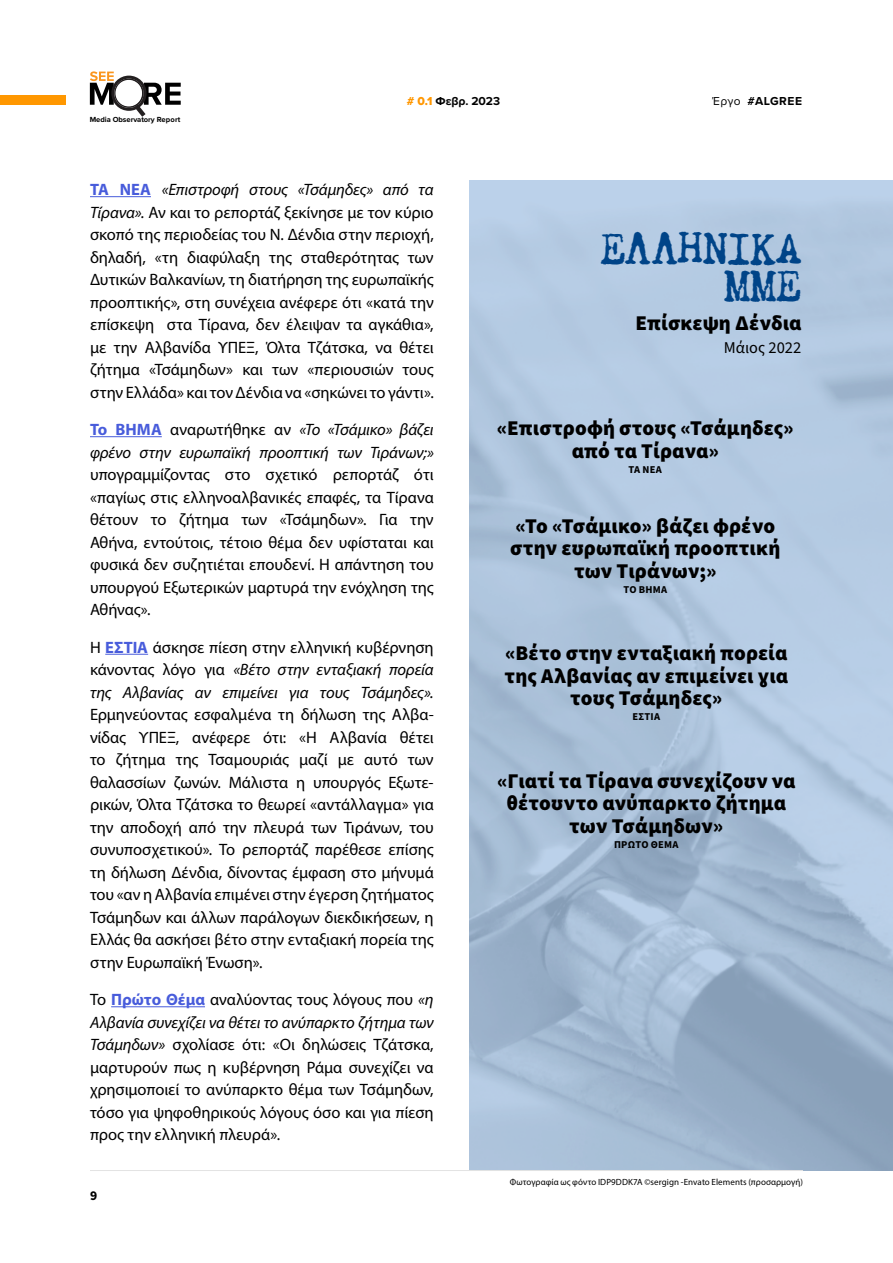
<style>
.page{position:relative;width:893px;height:1263px;background:#fff}
.page>*{position:absolute;margin:0;border:0;box-sizing:border-box;transform-origin:0 0}
.t1{font:500 40.5px/37.5px "Chandler 42";letter-spacing:.025em;color:#048;text-align:right}
.t2{font:900 21px/22.5px "Source Sans Pro";letter-spacing:.01em;color:#000;text-align:center}
.t3{font:16.5px/22.5px "Myriad Pro";letter-spacing:-.005em;color:#000;text-align:justify}
.t4{font:italic 16.5px/22.5px "Myriad Pro";letter-spacing:-.01em;color:#000}
.t5{font:16.5px "Source Sans Pro";letter-spacing:-.005em;color:#000}
.t6{font:700 13.5px "Source Sans Pro";color:#000}
.t7{font:700 12px "Proxima Nova";letter-spacing:.005em;color:#000}
.t8{font:700 10.5px "Source Sans Pro";letter-spacing:.02em;color:#000}
.t9{font:9px "Myriad Pro";letter-spacing:.005em;color:#000}
.t10{font:700 7.65px "Proxima Nova";letter-spacing:-.005em;color:#000}
.s1{font-family:"Proxima Nova Extrabld";font-weight:400;color:#ff9700}
.s2{font-weight:400}
.s3{font-weight:700;color:#485cdb}
.s4{font-style:italic}
.s5{font-weight:700;font-style:normal;color:#485cdb}
.s6{font-style:normal}
.s7{color:#010202}
</style>
<div class="page">
<div style="left:0;top:95px;width:66px;height:10px;background:#ff9700"></div>
<svg style="left:90px;top:71px;width:24px;height:34px"></svg>
<div style="left:111px;top:76px;width:36px;height:35px;border:3px solid #231f20;border-radius:50%"></div>
<div style="left:114px;top:78px;width:30px;height:30px;border:2px solid #231f20;border-radius:50%"></div>
<svg style="left:130px;top:83px;width:51px;height:34px"></svg>
<div style="left:115px;top:80px;width:27px;height:26px;background:#fff;border-radius:50%"></div>
<hr style="left:90px;top:196px;width:61px;height:1px;background:#485cdb">
<hr style="left:90px;top:436px;width:72px;height:1px;background:#485cdb">
<hr style="left:105px;top:654px;width:43px;height:1px;background:#485cdb">
<hr style="left:111px;top:1006px;width:94px;height:1px;background:#485cdb">
<hr style="left:90px;top:1170px;width:713px;height:1px;background:#e3e3e3">
<p class="t10" style="left:90px;top:114px;width:92px">Media Observatory Report</p>
<p class="t7" style="left:407px;top:92px;width:95px"><span class="s1"># 0.1</span> Φεβρ. 2023</p>
<p class="t7" style="left:713px;top:92px;width:91px"><span class="s2">Έργο</span> #ALGREE</p>
<p class="t3" style="left:90px;top:178px;width:345px"><span class="s3">TA NEA</span> <span class="s4">«Επιστροφή στους «Τσάμηδες» από τα Τίρανα».</span> Αν και το ρεπορτάζ ξεκίνησε με τον κύριο σκοπό της περιοδείας του Ν. Δένδια στην περιοχή, δηλαδή, «τη διαφύλαξη της σταθερότητας των Δυτικών Βαλκανίων, τη διατήρηση της ευρωπαϊκής προοπτικής», στη συνέχεια ανέφερε ότι «κατά την επίσκεψη στα Τίρανα, δεν έλειψαν τα αγκάθια», με την Αλβανίδα ΥΠΕΞ, Όλτα Τζάτσκα, να θέτει ζήτημα «Τσάμηδων» και των «περιουσιών τους στην Ελλάδα» και τον Δένδια να «σηκώνει το γάντι».</p>
<p class="t4" style="left:90px;top:418px;width:345px"><span class="s5">To BHMA</span> <span class="s6">αναρωτήθηκε αν</span> «Το «Τσάμικο» βάζει φρένο στην ευρωπαϊκή προοπτική των Τιράνων;»</p>
<p class="t3" style="left:90px;top:463px;width:345px">υπογραμμίζοντας στο σχετικό ρεπορτάζ ότι «παγίως στις ελληνοαλβανικές επαφές, τα Τίρανα θέτουν το ζήτημα των «Τσάμηδων». Για την Αθήνα, εντούτοις, τέτοιο θέμα δεν υφίσταται και φυσικά δεν συζητιέται επουδενί. Η απάντηση του υπουργού Εξωτερικών μαρτυρά την ενόχληση της Αθήνας».</p>
<p class="t4" style="left:90px;top:636px;width:345px;text-align:justify"><span class="s6">Η</span> <span class="s5">EΣΤΙΑ</span> <span class="s6">άσκησε πίεση στην ελληνική κυβέρνηση κάνοντας λόγο για</span> «Βέτο στην ενταξιακή πορεία της Αλβανίας αν επιμείνει για τους Τσάμηδες».</p>
<p class="t3" style="left:90px;top:703px;width:345px">Ερμηνεύοντας εσφαλμένα τη δήλωση της Αλβα&shy;νίδας ΥΠΕΞ, ανέφερε ότι: «Η Αλβανία θέτει το ζήτημα της Τσαμουριάς μαζί με αυτό των θαλασσίων ζωνών. Μάλιστα η υπουργός Εξωτε&shy;ρικών, Όλτα Τζάτσκα το θεωρεί «αντάλλαγμα» για την αποδοχή από την πλευρά των Τιράνων, του συνυποσχετικού». Το ρεπορτάζ παρέθεσε επίσης τη δήλωση Δένδια, δίνοντας έμφαση στο μήνυμά του «αν η Αλβανία επιμένει στην έγερση ζητήματος Τσάμηδων και άλλων παράλογων διεκδικήσεων, η Ελλάς θα ασκήσει βέτο στην ενταξιακή πορεία της στην Ευρωπαϊκή Ένωση».</p>
<p class="t3" style="left:90px;top:988px;width:345px"><span class="s7">Το</span> <span class="s3">Πρώτο Θέμα</span> αναλύοντας τους λόγους που <span class="s4">«η Αλβανία συνεχίζει να θέτει το ανύπαρκτο ζήτημα των Τσάμηδων»</span> σχολίασε ότι: «Οι δηλώσεις Τζάτσκα, μαρτυρούν πως η κυβέρνηση Ράμα συνεχίζει να χρησιμοποιεί το ανύπαρκτο θέμα των Τσάμηδων, τόσο για ψηφοθηρικούς λόγους όσο και για πίεση προς την ελληνική πλευρά».</p>
<p class="t6" style="left:90px;top:1186px;width:9px">9</p>
<h1 class="t1" style="left:601px;top:230px;width:26px">E</h1>
<h1 class="t1" style="left:679px;top:230px;width:124px">HNIKA<br>MME</h1>
<h1 class="t1" style="left:677px;top:267px;width:53px;rotate:-180deg">VV</h1>
<p class="t2" style="left:635px;top:312px;width:168px">Επίσκεψη Δένδια</p>
<p class="t5" style="left:724px;top:336px;width:79px">Μάιος 2022</p>
<p class="t2" style="left:497px;top:417px;width:298px">«Επιστροφή στους «Τσάμηδες» από τα Τίρανα»</p>
<p class="t8" style="left:629px;top:462px;width:35px">TA NEA</p>
<p class="t2" style="left:510px;top:515px;width:272px">«Το «Τσάμικο» βάζει φρένο στην ευρωπαϊκή προοπτική των Τιράνων;»</p>
<p class="t8" style="left:623px;top:582px;width:45px">ΤΟ ΒΗΜΑ</p>
<p class="t2" style="left:505px;top:642px;width:285px">«Βέτο στην ενταξιακή πορεία της Αλβανίας αν επιμείνει για τους Τσάμηδες»</p>
<p class="t8" style="left:632px;top:709px;width:29px">ΕΣΤΙΑ</p>
<p class="t2" style="left:497px;top:770px;width:300px">«Γιατί τα Τίρανα συνεχίζουν να θέτουντο ανύπαρκτο ζήτημα των Τσάμηδων»</p>
<p class="t8" style="left:614px;top:837px;width:66px">ΠΡΩΤΟ ΘΕΜΑ</p>
<p class="t9" style="left:510px;top:1176px;width:295px">Φωτογραφία ως φόντο IDP9DDK7A ©sergign -Envato Elements (προσαρμογή)</p>
</div>
